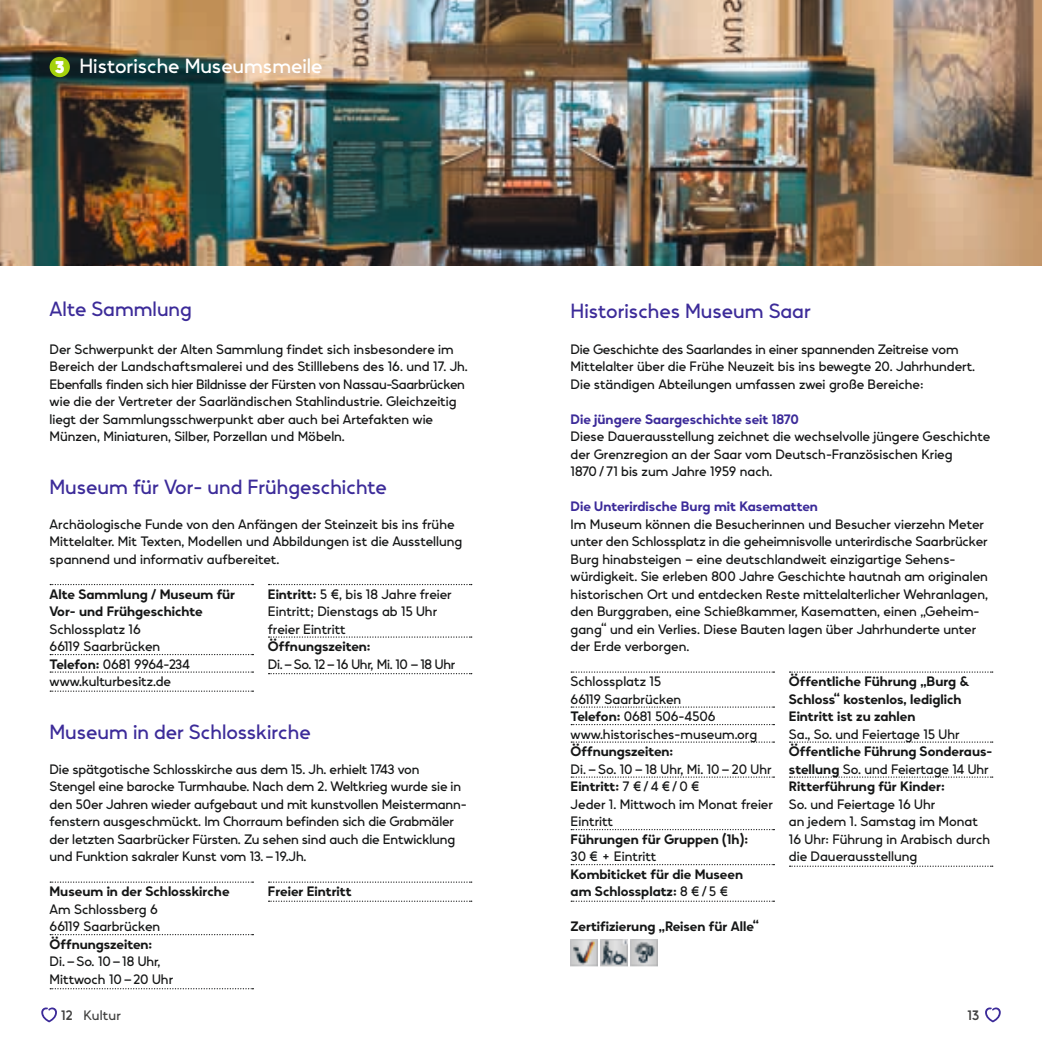
<style>
.page{position:relative;width:1042px;height:1042px;background:#fff}
.page>*{position:absolute;margin:0;border:0;box-sizing:border-box;transform-origin:0 0}
.t1{font:21px "Vary";color:#3c2b99}
.t2{font:21px "Vary";color:#fff}
.t3{font:14px/17.5px "Vary";color:#151616}
.t4{font:700 14px/17.5px "Vary";color:#151616}
.t5{font:700 14px "Vary";color:#3c2b99}
.t6{font:14px "Vary";letter-spacing:-.02em;color:#151616}
.t7{font:14px "Vary";letter-spacing:.02em;color:#414140}
.t8{font:14px "Vary Variable";color:#414140}
.t9{font:500 14px "Vary";color:#414140}
.s1{font-weight:900;font-size:17.5px}
.s2{font-weight:700}
.s3{font-weight:400}
</style>
<div class="page">
<img style="left:0;top:0;width:1042px;height:266px">
<div style="left:50px;top:57px;width:20px;height:20px;background:#a4d20c;border-radius:50%"></div>
<svg style="left:50px;top:881px;width:203px;height:2px"></svg>
<svg style="left:50px;top:934px;width:203px;height:1px"></svg>
<svg style="left:50px;top:988px;width:203px;height:1px"></svg>
<svg style="left:268px;top:881px;width:204px;height:2px"></svg>
<svg style="left:268px;top:900px;width:204px;height:2px"></svg>
<svg style="left:50px;top:584px;width:203px;height:1px"></svg>
<svg style="left:50px;top:654px;width:203px;height:1px"></svg>
<svg style="left:50px;top:671px;width:203px;height:2px"></svg>
<svg style="left:50px;top:690px;width:203px;height:2px"></svg>
<svg style="left:268px;top:584px;width:204px;height:1px"></svg>
<svg style="left:268px;top:636px;width:204px;height:2px"></svg>
<svg style="left:268px;top:673px;width:204px;height:1px"></svg>
<svg style="left:571px;top:671px;width:203px;height:2px"></svg>
<svg style="left:571px;top:706px;width:203px;height:2px"></svg>
<svg style="left:571px;top:724px;width:203px;height:1px"></svg>
<svg style="left:571px;top:741px;width:203px;height:2px"></svg>
<svg style="left:571px;top:776px;width:203px;height:2px"></svg>
<svg style="left:571px;top:829px;width:203px;height:1px"></svg>
<svg style="left:571px;top:864px;width:203px;height:1px"></svg>
<svg style="left:571px;top:900px;width:203px;height:2px"></svg>
<svg style="left:789px;top:671px;width:204px;height:2px"></svg>
<svg style="left:789px;top:741px;width:204px;height:2px"></svg>
<svg style="left:789px;top:776px;width:204px;height:2px"></svg>
<svg style="left:789px;top:865px;width:204px;height:2px"></svg>
<img style="left:570px;top:939px;width:27px;height:27px">
<img style="left:601px;top:939px;width:26px;height:27px">
<img style="left:631px;top:939px;width:26px;height:27px">
<svg style="left:985px;top:1007px;width:16px;height:15px"></svg>
<svg style="left:41px;top:1007px;width:16px;height:15px"></svg>
<h1 class="t2" style="left:55px;top:49px;width:269px"><span class="s1">3</span> Historische Museumsmeile</h1>
<h1 class="t1" style="left:50px;top:292px;width:144px">Alte Sammlung</h1>
<p class="t3" style="left:50px;top:339px;width:420px">Der Schwerpunkt der Alten Sammlung findet sich insbesondere im Bereich der Landschaftsmalerei und des Stilllebens des 16. und 17. Jh.<br>Ebenfalls finden sich hier Bildnisse der Fürsten von Nassau-Saarbrücken wie die der Vertreter der Saarländischen Stahlindustrie. Gleichzeitig liegt der Sammlungsschwerpunkt aber auch bei Artefakten wie Münzen, Miniaturen, Silber, Porzellan und Möbeln.</p>
<h1 class="t1" style="left:50px;top:469px;width:339px">Museum für Vor- und Frühgeschichte</h1>
<p class="t3" style="left:50px;top:514px;width:414px">Archäologische Funde von den Anfängen der Steinzeit bis ins frühe<br>Mittelalter. Mit Texten, Modellen und Abbildungen ist die Ausstellung spannend und informativ aufbereitet.</p>
<p class="t4" style="left:50px;top:584px;width:187px">Alte Sammlung / Museum für<br>Vor- und Frühgeschichte</p>
<p class="t3" style="left:50px;top:619px;width:142px">Schlossplatz 16<br>66119 Saarbrücken<br><span class="s2">Telefon:</span> 0681 9964-234 www.kulturbesitz.de</p>
<p class="t3" style="left:268px;top:584px;width:185px"><span class="s2">Eintritt:</span> 5 €, bis 18 Jahre freier<br>Eintritt; Dienstags ab 15 Uhr freier Eintritt</p>
<p class="t4" style="left:268px;top:636px;width:104px">Öffnungszeiten:</p>
<p class="t6" style="left:268px;top:652px;width:189px">Di. – So. 12 – 16 Uhr, Mi. 10 – 18 Uhr</p>
<h1 class="t1" style="left:50px;top:714px;width:262px">Museum in der Schlosskirche</h1>
<p class="t3" style="left:50px;top:759px;width:418px">Die spätgotische Schlosskirche aus dem 15. Jh. erhielt 1743 von Stengel eine barocke Turmhaube. Nach dem 2. Weltkrieg wurde sie in den 50er Jahren wieder aufgebaut und mit kunstvollen Meistermann&shy;fenstern ausgeschmückt. Im Chorraum befinden sich die Grabmäler der letzten Saarbrücker Fürsten. Zu sehen sind auch die Entwicklung und Funktion sakraler Kunst vom 13. – 19.Jh.</p>
<p class="t4" style="left:50px;top:881px;width:181px">Museum in der Schlosskirche</p>
<p class="t3" style="left:50px;top:899px;width:112px">Am Schlossberg 6<br>66119 Saarbrücken</p>
<p class="t4" style="left:50px;top:934px;width:104px">Öffnungszeiten:</p>
<p class="t3" style="left:50px;top:951px;width:125px">Di. – So. 10 – 18 Uhr,<br>Mittwoch 10 – 20 Uhr</p>
<p class="t4" style="left:268px;top:881px;width:85px">Freier Eintritt</p>
<h1 class="t1" style="left:570px;top:294px;width:242px">Historisches Museum Saar</h1>
<p class="t3" style="left:570px;top:339px;width:406px">Die Geschichte des Saarlandes in einer spannenden Zeitreise vom<br>Mittelalter über die Frühe Neuzeit bis ins bewegte 20. Jahrhundert.<br>Die ständigen Abteilungen umfassen zwei große Bereiche:</p>
<p class="t5" style="left:570px;top:407px;width:230px">Die jüngere Saargeschichte seit 1870</p>
<p class="t3" style="left:570px;top:426px;width:421px">Diese Dauerausstellung zeichnet die wechselvolle jüngere Geschichte der Grenzregion an der Saar vom Deutsch-Französischen Krieg<br>1870 / 71 bis zum Jahre 1959 nach.</p>
<p class="t5" style="left:570px;top:494px;width:249px">Die Unterirdische Burg mit Kasematten</p>
<p class="t3" style="left:570px;top:514px;width:419px">Im Museum können die Besucherinnen und Besucher vierzehn Meter unter den Schlossplatz in die geheimnisvolle unterirdische Saarbrücker Burg hinabsteigen – eine deutschlandweit einzigartige Sehens&shy;würdigkeit. Sie erleben 800 Jahre Geschichte hautnah am originalen historischen Ort und entdecken Reste mittelalterlicher Wehranlagen, den Burggraben, eine Schießkammer, Kasematten, einen „Geheim&shy;gang“ und ein Verlies. Diese Bauten lagen über Jahrhunderte unter der Erde verborgen.</p>
<p class="t3" style="left:570px;top:671px;width:188px">Schlossplatz 15<br>66119 Saarbrücken<br><span class="s2">Telefon:</span> 0681 506-4506 www.historisches-museum.org</p>
<p class="t4" style="left:570px;top:741px;width:104px">Öffnungszeiten:</p>
<p class="t3" style="left:570px;top:759px;width:204px">Di. – So. 10 – 18 Uhr, Mi. 10 – 20 Uhr<br><span class="s2">Eintritt:</span> 7 € / 4 € / 0 €<br>Jeder 1. Mittwoch im Monat freier<br>Eintritt</p>
<p class="t4" style="left:570px;top:829px;width:179px">Führungen für Gruppen (1h):</p>
<p class="t3" style="left:570px;top:846px;width:87px">30 € + Eintritt</p>
<p class="t4" style="left:570px;top:864px;width:174px">Kombiticket für die Museen am Schlossplatz: <span class="s3">8 € / 5 €</span></p>
<p class="t4" style="left:789px;top:671px;width:182px">Öffentliche Führung „Burg &amp;<br>Schloss“ kostenlos, lediglich<br>Eintritt ist zu zahlen</p>
<p class="t3" style="left:789px;top:724px;width:172px">Sa., So. und Feiertage 15 Uhr</p>
<p class="t4" style="left:789px;top:741px;width:203px">Öffentliche Führung Sonderaus&shy;stellung <span class="s3">So. und Feiertage 14 Uhr<br></span>Ritterführung für Kinder:</p>
<p class="t3" style="left:789px;top:794px;width:203px">So. und Feiertage 16 Uhr<br>an jedem 1. Samstag im Monat<br>16 Uhr: Führung in Arabisch durch die Dauerausstellung</p>
<p class="t4" style="left:570px;top:916px;width:190px">Zertifizierung „Reisen für Alle“</p>
<p class="t8" style="left:61px;top:1003px;width:13px">12</p>
<p class="t9" style="left:967px;top:1003px;width:14px">13</p>
<p class="t7" style="left:83px;top:1004px;width:39px">Kultur</p>
</div>
